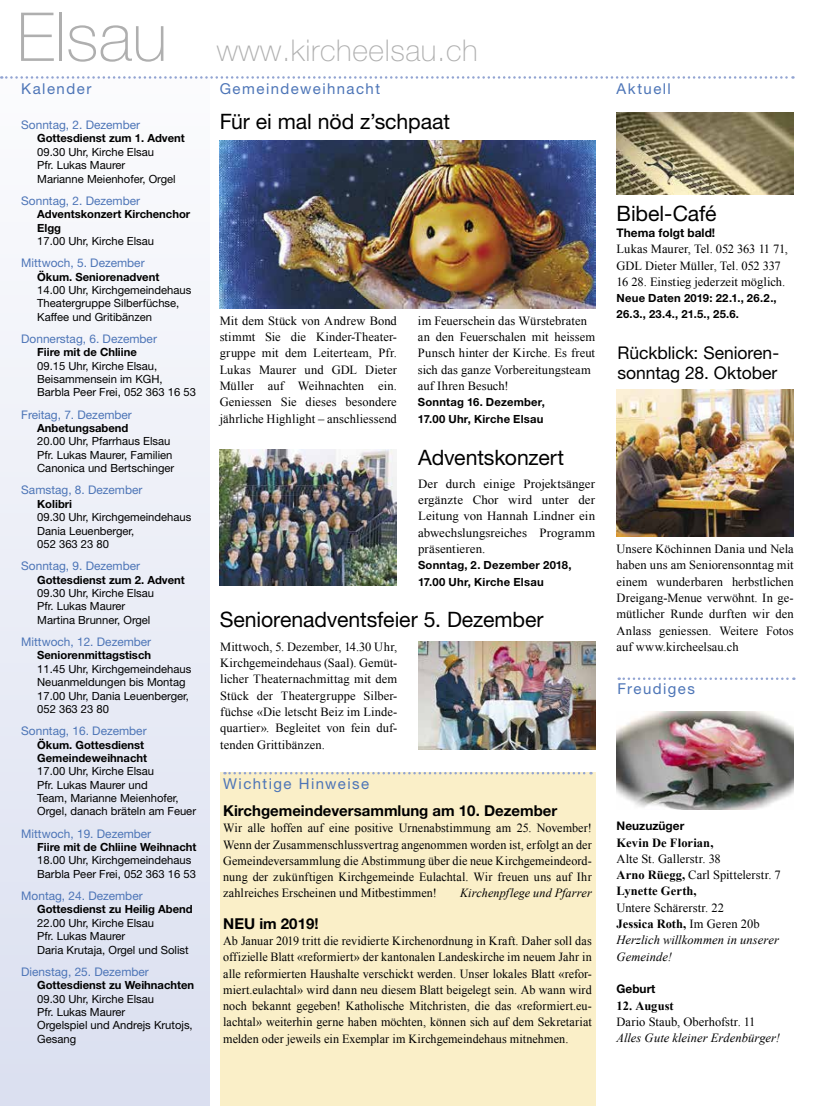
<style>
.page{position:relative;width:815px;height:1106px;background:#fff}
.page>*{position:absolute;margin:0;border:0;box-sizing:border-box;transform-origin:0 0}
.t1{font:100 67.5px "Helvetica Neue LT Std";color:#afafaf}
.t2{font:100 30px "Helvetica Neue LT Std";letter-spacing:.02em;color:#afafaf}
.t3{font:21.25px "Helvetica Neue LT Std";letter-spacing:-.005em;color:#000}
.t4{font:17.5px/20px "Helvetica Neue LT Std";letter-spacing:-.005em;color:#000}
.t5{font:15px "Helvetica Neue LT Std";letter-spacing:.095em;color:#4d75b7}
.t6{font:700 15px "Helvetica Neue LT Std";color:#000}
.t7{font:12.5px/16.2px "Times New Roman";letter-spacing:.005em;color:#000;text-align:justify}
.t8{font:italic 12.5px/16.2px "Times New Roman";letter-spacing:.005em;color:#000}
.t9{font:700 12.5px "Times New Roman";letter-spacing:.005em;color:#000}
.t10{font:11.88px "Helvetica Neue LT Std";color:#4d75b7}
.t11{font:700 11.88px "Helvetica Neue LT Std";color:#000}
.t12{font:11.25px/13.4px "Helvetica Neue LT Std";color:#000}
.t13{font:700 11.25px/13.4px "Helvetica Neue LT Std";color:#000}
.t14{font:700 11.25px/16.2px "Helvetica Neue LT Std";letter-spacing:.02em;color:#000}
.s1{font-weight:700}
.s2{font-style:normal}
.s3{font-weight:700;font-style:normal}
</style>
<div class="page">
<div style="left:220px;top:772px;width:375px;height:334px;background:#faefc8"></div>
<div style="left:0;top:77px;width:209px;height:1029px;background:linear-gradient(to bottom,#fbfbfd,#dadff0)"></div>
<svg style="left:1px;top:76px;width:792px;height:3px"></svg>
<img style="left:617px;top:113px;width:177px;height:81px">
<img style="left:617px;top:711px;width:177px;height:98px">
<svg style="left:619px;top:677px;width:175px;height:3px"></svg>
<img style="left:220px;top:450px;width:177px;height:136px">
<img style="left:418px;top:641px;width:177px;height:108px">
<img style="left:220px;top:140px;width:375px;height:168px">
<img style="left:617px;top:390px;width:177px;height:146px">
<svg style="left:224px;top:772px;width:367px;height:2px"></svg>
<h1 class="t1" style="left:17px;top:-2px;width:152px">Elsau</h1>
<h2 class="t2" style="left:217px;top:33px;width:262px">www.kircheelsau.ch</h2>
<p class="t5" style="left:21px;top:80px;width:72px">Kalender</p>
<p class="t5" style="left:220px;top:80px;width:162px">Gemeindeweihnacht</p>
<p class="t5" style="left:617px;top:80px;width:56px">Aktuell</p>
<p class="t10" style="left:21px;top:118px;width:120px">Sonntag, 2. Dezember</p>
<p class="t13" style="left:37px;top:131px;width:149px">Gottesdienst zum 1. Advent</p>
<p class="t12" style="left:37px;top:145px;width:140px">09.30 Uhr, Kirche Elsau<br>Pfr. Lukas Maurer<br>Marianne Meienhofer, Orgel</p>
<p class="t10" style="left:21px;top:193px;width:120px">Sonntag, 2. Dezember</p>
<p class="t13" style="left:37px;top:207px;width:155px">Adventskonzert Kirchenchor<br>Elgg</p>
<p class="t12" style="left:37px;top:234px;width:118px">17.00 Uhr, Kirche Elsau</p>
<p class="t10" style="left:21px;top:256px;width:125px">Mittwoch, 5. Dezember</p>
<p class="t13" style="left:37px;top:269px;width:124px">Ökum. Seniorenadvent</p>
<p class="t12" style="left:37px;top:283px;width:156px">14.00 Uhr, Kirchgemeindehaus<br>Theatergruppe Silberfüchse,<br>Kaffee und Gritibänzen</p>
<p class="t10" style="left:21px;top:331px;width:137px">Donnerstag, 6. Dezember</p>
<p class="t13" style="left:37px;top:345px;width:101px">Fiire mit de Chliine</p>
<p class="t12" style="left:37px;top:359px;width:160px">09.15 Uhr, Kirche Elsau,<br>Beisammensein im KGH,<br>Barbla Peer Frei, 052 363 16 53</p>
<p class="t10" style="left:21px;top:407px;width:112px">Freitag, 7. Dezember</p>
<p class="t13" style="left:37px;top:421px;width:93px">Anbetungsabend</p>
<p class="t12" style="left:37px;top:434px;width:139px">20.00 Uhr, Pfarrhaus Elsau<br>Pfr. Lukas Maurer, Familien<br>Canonica und Bertschinger</p>
<p class="t10" style="left:21px;top:483px;width:123px">Samstag, 8. Dezember</p>
<p class="t13" style="left:37px;top:497px;width:36px">Kolibri</p>
<p class="t12" style="left:37px;top:510px;width:156px">09.30 Uhr, Kirchgemeindehaus<br>Dania Leuenberger,<br>052 363 23 80</p>
<p class="t10" style="left:21px;top:559px;width:120px">Sonntag, 9. Dezember</p>
<p class="t13" style="left:37px;top:572px;width:149px">Gottesdienst zum 2. Advent</p>
<p class="t12" style="left:37px;top:586px;width:118px">09.30 Uhr, Kirche Elsau<br>Pfr. Lukas Maurer<br>Martina Brunner, Orgel</p>
<p class="t10" style="left:21px;top:634px;width:131px">Mittwoch, 12. Dezember</p>
<p class="t13" style="left:37px;top:648px;width:115px">Seniorenmittagstisch</p>
<p class="t12" style="left:37px;top:662px;width:156px">11.45 Uhr, Kirchgemeindehaus<br>Neuanmeldungen bis Montag<br>17.00 Uhr, Dania Leuenberger,<br>052 363 23 80</p>
<p class="t10" style="left:21px;top:724px;width:127px">Sonntag, 16. Dezember</p>
<p class="t13" style="left:37px;top:737px;width:111px">Ökum. Gottesdienst<br>Gemeindeweihnacht</p>
<p class="t12" style="left:37px;top:764px;width:160px">17.00 Uhr, Kirche Elsau<br>Pfr. Lukas Maurer und<br>Team, Marianne Meienhofer,<br>Orgel, danach bräteln am Feuer</p>
<p class="t10" style="left:21px;top:826px;width:131px">Mittwoch, 19. Dezember</p>
<p class="t13" style="left:37px;top:840px;width:161px">Fiire mit de Chliine Weihnacht</p>
<p class="t12" style="left:37px;top:853px;width:160px">18.00 Uhr, Kirchgemeindehaus<br>Barbla Peer Frei, 052 363 16 53</p>
<p class="t10" style="left:21px;top:888px;width:123px">Montag, 24. Dezember</p>
<p class="t13" style="left:37px;top:902px;width:157px">Gottesdienst zu Heilig Abend</p>
<p class="t12" style="left:37px;top:916px;width:153px">22.00 Uhr, Kirche Elsau<br>Pfr. Lukas Maurer<br>Daria Krutaja, Orgel und Solist</p>
<p class="t10" style="left:21px;top:964px;width:129px">Dienstag, 25. Dezember</p>
<p class="t13" style="left:37px;top:978px;width:159px">Gottesdienst zu Weihnachten</p>
<p class="t12" style="left:37px;top:991px;width:157px">09.30 Uhr, Kirche Elsau<br>Pfr. Lukas Maurer<br>Orgelspiel und Andrejs Krutojs,<br>Gesang</p>
<h3 class="t3" style="left:220px;top:108px;width:232px">Für ei mal nöd z’schpaat</h3>
<h3 class="t3" style="left:617px;top:200px;width:101px">Bibel-Café</h3>
<p class="t11" style="left:617px;top:225px;width:100px">Thema folgt bald!</p>
<p class="t7" style="left:617px;top:241px;width:173px;text-align:left">Lukas Maurer, Tel. 052 363 11 71,<br>GDL Dieter Müller, Tel. 052 337<br>16 28. Einstieg jederzeit möglich.</p>
<p class="t14" style="left:617px;top:290px;width:162px">Neue Daten 2019: 22.1., 26.2.,<br>26.3., 23.4., 21.5., 25.6.</p>
<p class="t7" style="left:220px;top:312px;width:179px">Mit dem Stück von Andrew Bond stimmt Sie die Kinder-Theater&shy;gruppe mit dem Leiterteam, Pfr.<br>Lukas Maurer und GDL Dieter Müller auf Weihnachten ein.<br>Geniessen Sie dieses besondere jährliche Highlight – anschliessend</p>
<p class="t7" style="left:418px;top:312px;width:179px;text-align:left">im Feuerschein das Würstebraten an den Feuerschalen mit heissem<br>Punsch hinter der Kirche. Es freut sich das ganze Vorbereitungsteam auf Ihren Besuch!</p>
<h3 class="t4" style="left:617px;top:342px;width:163px">Rückblick: Senioren&shy;sonntag 28. Oktober</h3>
<p class="t14" style="left:418px;top:394px;width:128px">Sonntag 16. Dezember,<br>17.00 Uhr, Kirche Elsau</p>
<h3 class="t3" style="left:418px;top:445px;width:148px">Adventskonzert</h3>
<p class="t7" style="left:418px;top:475px;width:179px">Der durch einige Projektsänger ergänzte Chor wird unter der Leitung von Hannah Lindner ein abwechslungsreiches Programm präsentieren.</p>
<p class="t14" style="left:418px;top:557px;width:155px">Sonntag, 2. Dezember 2018,<br>17.00 Uhr, Kirche Elsau</p>
<p class="t7" style="left:617px;top:540px;width:179px">Unsere Köchinnen Dania und Nela haben uns am Seniorensonntag mit einem wunderbaren herbstlichen Dreigang-Menue verwöhnt. In ge&shy;mütlicher Runde durften wir den Anlass geniessen. Weitere Fotos auf www.kircheelsau.ch</p>
<h3 class="t3" style="left:220px;top:606px;width:325px">Seniorenadventsfeier 5. Dezember</h3>
<p class="t7" style="left:220px;top:638px;width:179px">Mittwoch, 5. Dezember, 14.30 Uhr, Kirchgemeindehaus (Saal). Gemüt&shy;licher Theaternachmittag mit dem Stück der Theatergruppe Silber&shy;füchse «Die letscht Beiz im Linde&shy;quartier». Begleitet von fein duf&shy;tenden Grittibänzen.</p>
<p class="t5" style="left:617px;top:680px;width:79px">Freudiges</p>
<p class="t5" style="left:223px;top:774px;width:147px">Wichtige Hinweise</p>
<p class="t6" style="left:223px;top:801px;width:336px">Kirchgemeindeversammlung am 10. Dezember</p>
<p class="t7" style="left:223px;top:819px;width:370px">Wir alle hoffen auf eine positive Urnenabstimmung am 25. November!<br>Wenn der Zusammenschlussvertrag angenommen worden ist, erfolgt an der Gemeindeversammlung die Abstimmung über die neue Kirchgemeindeord&shy;nung der zukünftigen Kirchgemeinde Eulachtal. Wir freuen uns auf Ihr zahlreiches Erscheinen und Mitbestimmen!</p>
<p class="t11" style="left:617px;top:818px;width:69px">Neuzuzüger</p>
<p class="t9" style="left:617px;top:833px;width:98px">Kevin De Florian,</p>
<p class="t7" style="left:617px;top:850px;width:166px;text-align:left">Alte St. Gallerstr. 38<br><span class="s1">Arno Rüegg,</span> Carl Spittelerstr. 7<br><span class="s1">Lynette Gerth,</span></p>
<p class="t8" style="left:617px;top:899px;width:164px"><span class="s2">Untere Schärerstr. 22<br></span><span class="s3">Jessica Roth,</span> <span class="s2">Im Geren 20b<br></span>Herzlich willkommen in unserer<br>Gemeinde!</p>
<p class="t11" style="left:617px;top:981px;width:40px">Geburt</p>
<p class="t9" style="left:617px;top:996px;width:59px">12. August</p>
<p class="t7" style="left:617px;top:1013px;width:140px">Dario Staub, Oberhofstr. 11</p>
<p class="t8" style="left:617px;top:1029px;width:165px">Alles Gute kleiner Erdenbürger!</p>
<p class="t8" style="left:460px;top:884px;width:133px">Kirchenpflege und Pfarrer</p>
<p class="t6" style="left:223px;top:914px;width:97px">NEU im 2019!</p>
<p class="t7" style="left:223px;top:932px;width:370px">Ab Januar 2019 tritt die revidierte Kirchenordnung in Kraft. Daher soll das offizielle Blatt «reformiert» der kantonalen Landeskirche im neuem Jahr in alle reformierten Haushalte verschickt werden. Unser lokales Blatt «refor&shy;miert.eulachtal» wird dann neu diesem Blatt beigelegt sein. Ab wann wird noch bekannt gegeben! Katholische Mitchristen, die das «reformiert.eu&shy;lachtal» weiterhin gerne haben möchten, können sich auf dem Sekretariat melden oder jeweils ein Exemplar im Kirchgemeindehaus mitnehmen.</p>
</div>
